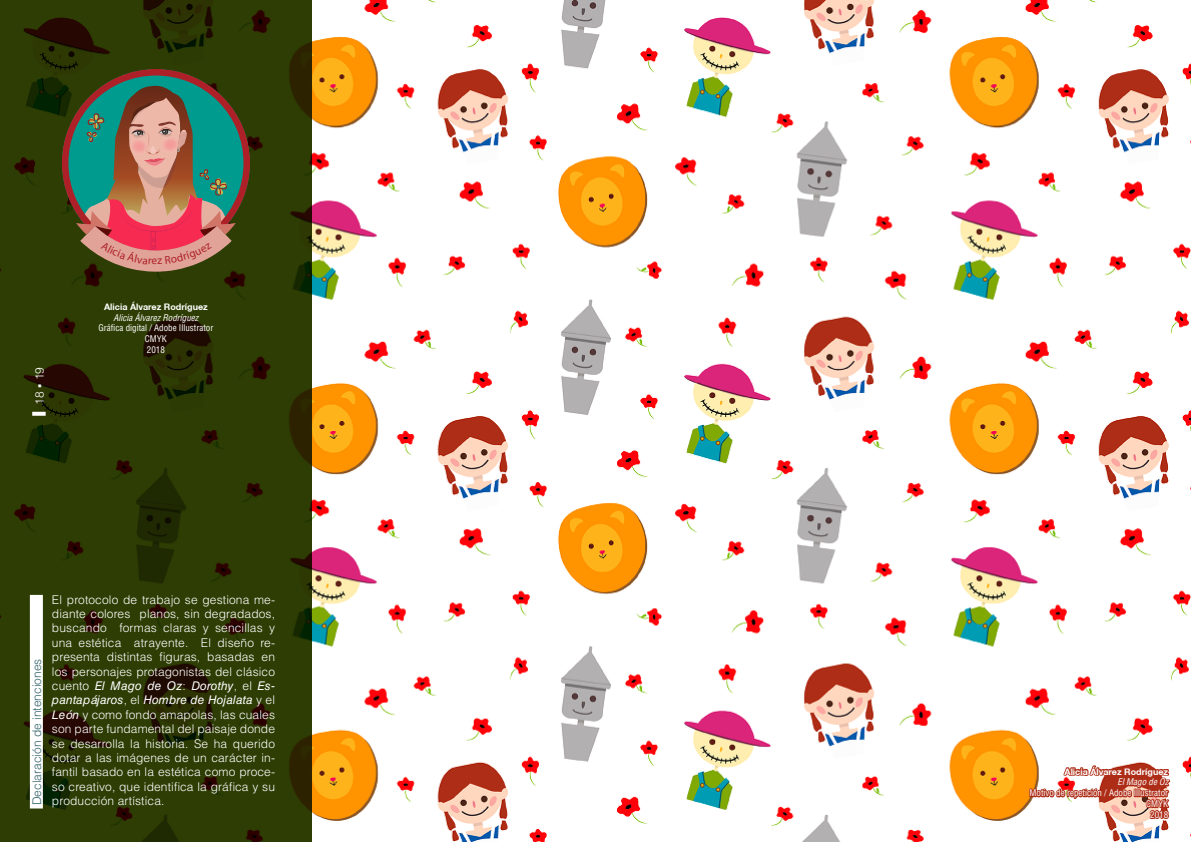
<style>
.page{position:relative;width:1191px;height:842px;background:#fff}
.page>*{position:absolute;margin:0;border:0;box-sizing:border-box;transform-origin:0 0}
.t1{font:300 12px/14.4px "Helvetica LT Std";letter-spacing:.01em;color:#fff;text-align:justify}
.t2{font:300 12px "Helvetica LT Std";color:#346469}
.t3{font:condensed 9px/10.8px "Helvetica LT Std";color:#fff;text-align:center}
.s1{font-family:"Impact";font-weight:400}
.s2{font-family:"Helvetica Neue CE";font-weight:700;font-stretch:normal}
.s3{font-style:italic}
.s4{font-weight:400;font-style:italic}
</style>
<div class="page">
<img style="left:312px;top:0;width:879px;height:842px">
<svg style="left:0;top:0;width:312px;height:842px;background:#2b3702"></svg>
<div style="left:30px;top:595px;width:13px;height:213px;background:#fff"></div>
<svg style="left:1028px;top:757px;width:144px;height:85px"></svg>
<svg style="left:32px;top:412px;width:14px;height:4px"></svg>
<svg style="left:62px;top:69px;width:188px;height:203px;background:#726d5a"></svg>
<p class="t1" style="left:32px;top:405px;width:39px;rotate:-90deg">18 <span class="s1">▪</span> 19</p>
<p class="t3" style="left:98px;top:301px;width:116px"><span class="s2">Alicia Álvarez Rodríguez<br></span><span class="s3">Alicia Álvarez Rodríguez<br></span>Gráfica digital / Adobe Illustrator<br>CMYK<br>2018</p>
<p class="t2" style="left:29px;top:805px;width:148px;rotate:-90deg">Declaración de intenciones</p>
<p class="t1" style="left:52px;top:592px;width:225px">El protocolo de trabajo se gestiona me&shy;diante colores planos, sin degradados, buscando formas claras y sencillas y una estética atrayente. El diseño re&shy;presenta distintas figuras, basadas en los personajes protagonistas del clásico cuento <span class="s4">El Mago de Oz</span>: <span class="s4">Dorothy</span>, el <span class="s4">Es&shy;pantapájaros</span>, el <span class="s4">Hombre de Hojalata</span> y el <span class="s4">León</span> y como fondo amapolas, las cuales son parte fundamental del paisaje donde se desarrolla la historia. Se ha querido dotar a las imágenes de un carácter in&shy;fantil basado en la estética como proce&shy;so creativo, que identifica la gráfica y su producción artística.</p>
<p class="t3" style="left:1029px;top:766px;width:140px;text-align:right"><span class="s2">Alicia Álvarez Rodríguez<br></span><span class="s3">El Mago de Oz<br></span>Motivo de repetición / Adobe Illustrator<br>CMYK<br>2018</p>
</div>
